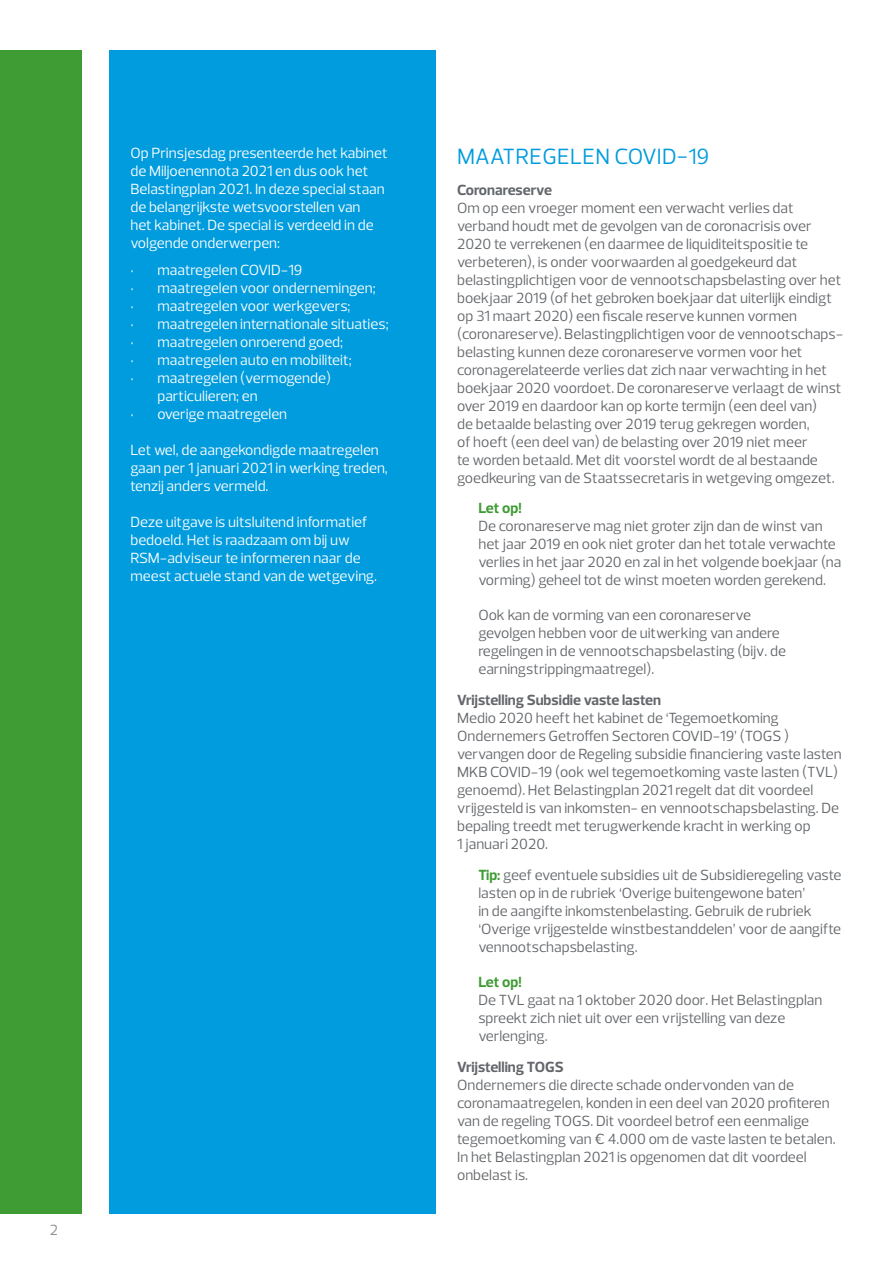
<style>
.page{position:relative;width:893px;height:1263px;background:#fff}
.page>*{position:absolute;margin:0;border:0;box-sizing:border-box;transform-origin:0 0}
.t1{font:22.5px "Prelo";letter-spacing:.015em;color:#009cde}
.t2{font:15px/18px "Prelo";color:#63666a}
.t3{font:15px/18px "Prelo";color:#fff}
.t4{font:700 15px "Prelo";color:#63666a}
.t5{font:700 15px "Prelo";color:#3f9c35}
.t6{font:15px "Prelo";color:#888b8d}
.s1{font-weight:700;color:#3f9c35}
</style>
<div class="page">
<div style="left:0;top:50px;width:81px;height:1163px;background:#3f9c35"></div>
<div style="left:109px;top:50px;width:327px;height:1163px;background:#009cde"></div>
<p class="t6" style="left:50px;top:1221px;width:10px">2</p>
<p class="t3" style="left:130px;top:144px;width:259px">Op Prinsjesdag presenteerde het kabinet de Miljoenennota 2021 en dus ook het Belastingplan 2021. In deze special staan de belangrijkste wetsvoorstellen van<br>het kabinet. De special is verdeeld in de volgende onderwerpen:</p>
<p class="t3" style="left:130px;top:261px;width:173px">• maatregelen COVID-19</p>
<p class="t3" style="left:130px;top:279px;width:247px">• maatregelen voor ondernemingen;</p>
<p class="t3" style="left:130px;top:297px;width:222px">• maatregelen voor werkgevers;</p>
<p class="t3" style="left:130px;top:315px;width:260px">• maatregelen internationale situaties;</p>
<p class="t3" style="left:130px;top:333px;width:214px">• maatregelen onroerend goed;</p>
<p class="t3" style="left:130px;top:351px;width:223px">• maatregelen auto en mobiliteit;</p>
<p class="t3" style="left:157px;top:369px;width:175px;text-indent:-27px">• maatregelen (vermogende) particulieren; en</p>
<p class="t3" style="left:130px;top:405px;width:158px">• overige maatregelen</p>
<p class="t3" style="left:130px;top:441px;width:259px">Let wel, de aangekondigde maatregelen gaan per 1 januari 2021 in werking treden, tenzij anders vermeld.</p>
<p class="t3" style="left:130px;top:513px;width:248px">Deze uitgave is uitsluitend informatief bedoeld. Het is raadzaam om bij uw RSM-adviseur te informeren naar de meest actuele stand van de wetgeving.</p>
<h1 class="t1" style="left:457px;top:142px;width:254px">MAATREGELEN COVID-19</h1>
<p class="t4" style="left:457px;top:180px;width:96px">Coronareserve</p>
<p class="t2" style="left:457px;top:199px;width:388px">Om op een vroeger moment een verwacht verlies dat verband houdt met de gevolgen van de coronacrisis over 2020 te verrekenen (en daarmee de liquiditeitspositie te verbeteren), is onder voorwaarden al goedgekeurd dat belastingplichtigen voor de vennootschapsbelasting over het boekjaar 2019 (of het gebroken boekjaar dat uiterlijk eindigt op 31 maart 2020) een fiscale reserve kunnen vormen (coronareserve). Belastingplichtigen voor de vennootschaps&shy;belasting kunnen deze coronareserve vormen voor het coronagerelateerde verlies dat zich naar verwachting in het boekjaar 2020 voordoet. De coronareserve verlaagt de winst over 2019 en daardoor kan op korte termijn (een deel van)<br>de betaalde belasting over 2019 terug gekregen worden,<br>of hoeft (een deel van) de belasting over 2019 niet meer<br>te worden betaald. Met dit voorstel wordt de al bestaande goedkeuring van de Staatssecretaris in wetgeving omgezet.</p>
<p class="t5" style="left:478px;top:499px;width:45px">Let op!</p>
<p class="t2" style="left:478px;top:517px;width:365px">De coronareserve mag niet groter zijn dan de winst van het jaar 2019 en ook niet groter dan het totale verwachte verlies in het jaar 2020 en zal in het volgende boekjaar (na vorming) geheel tot de winst moeten worden gerekend.</p>
<p class="t2" style="left:478px;top:606px;width:309px">Ook kan de vorming van een coronareserve gevolgen hebben voor de uitwerking van andere regelingen in de vennootschapsbelasting (bijv. de earningstrippingmaatregel).</p>
<p class="t4" style="left:457px;top:691px;width:205px">Vrijstelling Subsidie vaste lasten</p>
<p class="t2" style="left:457px;top:709px;width:386px">Medio 2020 heeft het kabinet de ‘Tegemoetkoming Ondernemers Getroffen Sectoren COVID-19’ (TOGS ) vervangen door de Regeling subsidie financiering vaste lasten MKB COVID-19 (ook wel tegemoetkoming vaste lasten (TVL) genoemd). Het Belastingplan 2021 regelt dat dit voordeel vrijgesteld is van inkomsten- en vennootschapsbelasting. De bepaling treedt met terugwerkende kracht in werking op<br>1 januari 2020.</p>
<p class="t2" style="left:478px;top:866px;width:365px"><span class="s1">Tip:</span> geef eventuele subsidies uit de Subsidieregeling vaste lasten op in de rubriek ‘Overige buitengewone baten’<br>in de aangifte inkomstenbelasting. Gebruik de rubriek ‘Overige vrijgestelde winstbestanddelen’ voor de aangifte vennootschapsbelasting.</p>
<p class="t5" style="left:478px;top:973px;width:45px">Let op!</p>
<p class="t2" style="left:478px;top:991px;width:346px">De TVL gaat na 1 oktober 2020 door. Het Belastingplan spreekt zich niet uit over een vrijstelling van deze verlenging.</p>
<p class="t4" style="left:457px;top:1057px;width:108px">Vrijstelling TOGS</p>
<p class="t2" style="left:457px;top:1076px;width:380px">Ondernemers die directe schade ondervonden van de coronamaatregelen, konden in een deel van 2020 profiteren van de regeling TOGS. Dit voordeel betrof een eenmalige tegemoetkoming van € 4.000 om de vaste lasten te betalen.<br>In het Belastingplan 2021 is opgenomen dat dit voordeel onbelast is.</p>
</div>
